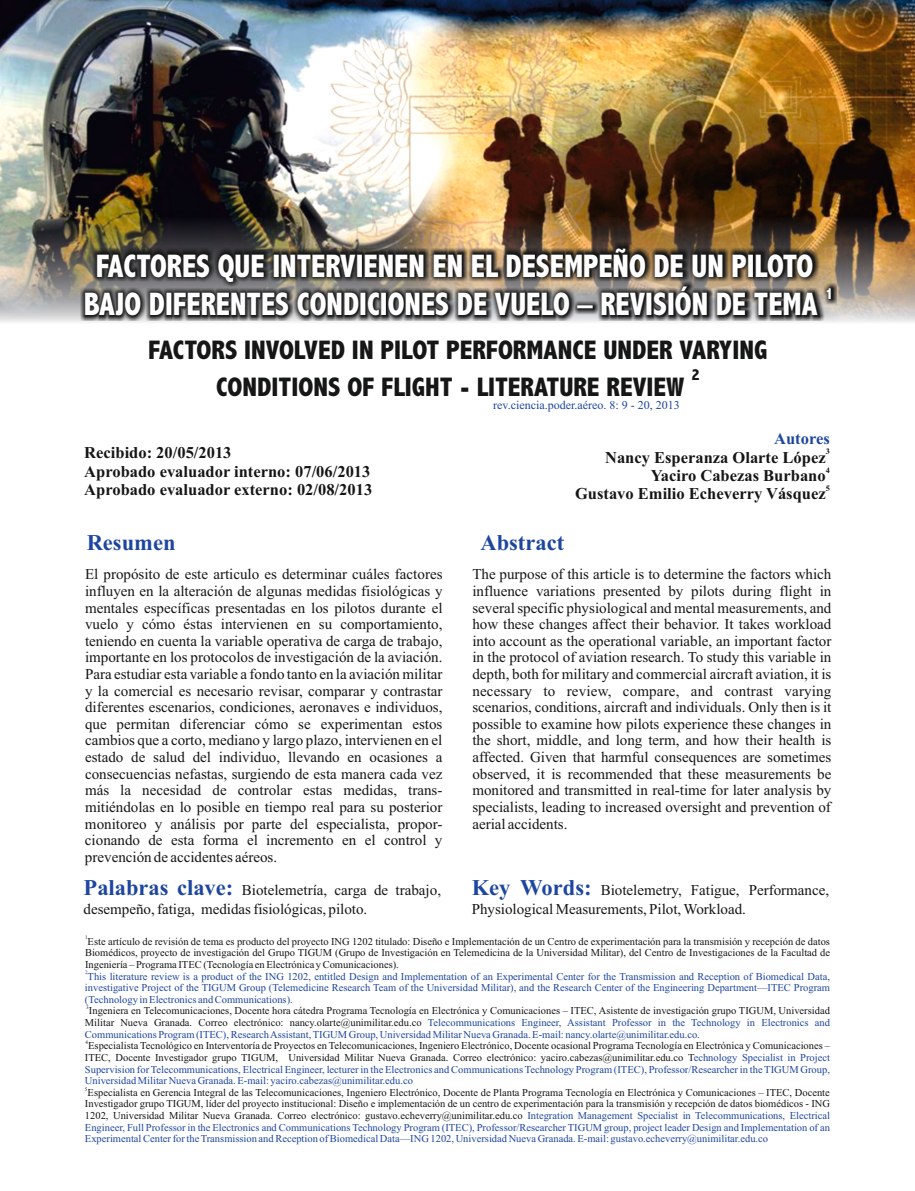
<style>
.page{position:relative;width:915px;height:1191px;background:#fff}
.page>*{position:absolute;margin:0;border:0;box-sizing:border-box;transform-origin:0 0}
.t1{font:800 condensed 32.7px "Abadi";color:#fff;scale:.93 1}
.t2{font:800 condensed 27px "Abadi";color:#151616}
.t3{font:700 22.5px "Times New Roman";color:#1e46a1}
.t4{font:700 16.5px/18.3px "Times New Roman";color:#151616}
.t5{font:700 16.5px "Times New Roman";color:#1e46a1}
.t6{font:800 condensed 16.35px "Abadi";color:#fff;scale:.93 1}
.t7{font:800 condensed 16.35px "Abadi";color:#151616}
.t8{font:15px/16.6px "Times New Roman";color:#151616;text-align:justify}
.t9{font:12px "Times New Roman";color:#1e46a1}
.t10{font:10.5px/11.7px "Times New Roman";color:#151616;text-align:justify}
.t11{font:10.5px/11.7px "Times New Roman";color:#1e46a1;text-align:justify}
.t12{font:700 8.25px "Times New Roman";color:#151616}
.t13{font:5.25px "Times New Roman";color:#151616}
.t14{font:5.25px "Times New Roman";color:#1e46a1}
.s1{font-weight:700;font-size:22.5px;color:#1e46a1}
.s2{color:#1e46a1}
</style>
<div class="page">
<img style="left:0;top:0;width:914px;height:322px">
<div style="left:80px;top:243px;width:755px;height:78px;background:#151616;opacity:.98"></div>
<h1 class="t1" style="left:96px;top:254px;width:772px">FACTORES QUE INTERVIENEN EN EL DESEMPEÑO DE UN PILOTO</h1>
<h1 class="t1" style="left:84px;top:293px;width:790px">BAJO DIFERENTES CONDICIONES DE VUELO – REVISIÓN DE TEMA</h1>
<h2 class="t2" style="left:148px;top:340px;width:620px">FACTORS INVOLVED IN PILOT PERFORMANCE UNDER VARYING</h2>
<h3 class="t7" style="left:691px;top:368px;width:10px">2</h3>
<h2 class="t2" style="left:216px;top:377px;width:469px">CONDITIONS OF FLIGHT - LITERATURE REVIEW</h2>
<p class="t9" style="left:493px;top:401px;width:188px">rev.ciencia.poder.aéreo. 8: 9 - 20, 2013</p>
<h3 class="t6" style="left:825px;top:288px;width:10px">1</h3>
<h3 class="t4" style="left:84px;top:445px;width:289px">Recibido: 20/05/2013<br>Aprobado evaluador interno: 07/06/2013<br>Aprobado evaluador externo: 02/08/2013</h3>
<h3 class="t3" style="left:87px;top:534px;width:90px">Resumen</h3>
<p class="t8" style="left:85px;top:567px;width:359px">El propósito de este articulo es determinar cuáles factores influyen en la alteración de algunas medidas fisiológicas y mentales específicas presentadas en los pilotos durante el vuelo y cómo éstas intervienen en su comportamiento, teniendo en cuenta la variable operativa de carga de trabajo, importante en los protocolos de investigación de la aviación.<br>Para estudiar esta variable a fondo tanto en la aviación militar y la comercial es necesario revisar, comparar y contrastar diferentes escenarios, condiciones, aeronaves e individuos, que permitan diferenciar cómo se experimentan estos cambios que a corto, mediano y largo plazo, intervienen en el estado de salud del individuo, llevando en ocasiones a consecuencias nefastas, surgiendo de esta manera cada vez más la necesidad de controlar estas medidas, trans&shy;mitiéndolas en lo posible en tiempo real para su posterior monitoreo y análisis por parte del especialista, propor&shy;cionando de esta forma el incremento en el control y prevención de accidentes aéreos.</p>
<h3 class="t5" style="left:773px;top:433px;width:57px">Autores</h3>
<p class="t12" style="left:825px;top:449px;width:6px">3</p>
<h3 class="t4" style="left:605px;top:450px;width:222px">Nancy Esperanza Olarte López</h3>
<p class="t12" style="left:825px;top:467px;width:6px">4</p>
<h3 class="t4" style="left:650px;top:468px;width:176px">Yaciro Cabezas Burbano</h3>
<p class="t12" style="left:825px;top:485px;width:6px">5</p>
<h3 class="t4" style="left:575px;top:486px;width:252px">Gustavo Emilio Echeverry Vásquez</h3>
<h3 class="t3" style="left:480px;top:534px;width:85px">Abstract</h3>
<p class="t8" style="left:472px;top:567px;width:360px">The purpose of this article is to determine the factors which influence variations presented by pilots during flight in several specific physiological and mental measurements, and how these changes affect their behavior. It takes workload into account as the operational variable, an important factor in the protocol of aviation research. To study this variable in depth, both for military and commercial aircraft aviation, it is necessary to review, compare, and contrast varying scenarios, conditions, aircraft and individuals. Only then is it possible to examine how pilots experience these changes in the short, middle, and long term, and how their health is affected. Given that harmful consequences are sometimes observed, it is recommended that these measurements be monitored and transmitted in real-time for later analysis by specialists, leading to increased oversight and prevention of aerial accidents.</p>
<h3 class="t8" style="left:84px;top:882px;width:359px;line-height:18.3px"><span class="s1">Palabras clave:</span> Biotelemetría, carga de trabajo, desempeño, fatiga, medidas fisiológicas, piloto.</h3>
<h3 class="t8" style="left:471px;top:882px;width:359px;line-height:18.3px"><span class="s1">Key Words:</span> Biotelemetry, Fatigue, Performance,<br>Physiological Measurements, Pilot, Workload.</h3>
<p class="t13" style="left:85px;top:935px;width:4px">1</p>
<p class="t10" style="left:85px;top:936px;width:746px">Este artículo de revisión de tema es producto del proyecto ING 1202 titulado: Diseño e Implementación de un Centro de experimentación para la transmisión y recepción de datos Biomédicos, proyecto de investigación del Grupo TIGUM (Grupo de Investigación en Telemedicina de la Universidad Militar), del Centro de Investigaciones de la Facultad de Ingeniería – Programa ITEC (Tecnología en Electrónica y Comunicaciones).</p>
<p class="t14" style="left:85px;top:970px;width:4px">2</p>
<p class="t11" style="left:85px;top:971px;width:746px">This literature review is a product of the ING 1202, entitled Design and Implementation of an Experimental Center for the Transmission and Reception of Biomedical Data, investigative Project of the TIGUM Group (Telemedicine Research Team of the Universidad Militar), and the Research Center of the Engineering Department—ITEC Program (Technology in Electronics and Communications).</p>
<p class="t13" style="left:86px;top:1005px;width:4px">3</p>
<p class="t10" style="left:85px;top:1006px;width:746px;text-indent:4px">Ingeniera en Telecomunicaciones, Docente hora cátedra Programa Tecnología en Electrónica y Comunicaciones – ITEC, Asistente de investigación grupo TIGUM, Universidad Militar Nueva Granada. Correo electrónico: nancy.olarte@unimilitar.edu.co <span class="s2">Telecommunications Engineer, Assistant Professor in the Technology in Electronics and Communications Program (ITEC), Research Assistant, TIGUM Group, Universidad Militar Nueva Granada. E-mail: nancy.olarte@unimilitar.edu.co.</span></p>
<p class="t13" style="left:86px;top:1040px;width:4px">4</p>
<p class="t10" style="left:85px;top:1041px;width:746px;text-indent:3px">Especialista Tecnológico en Interventoría de Proyectos en Telecomunicaciones, Ingeniero Electrónico, Docente ocasional Programa Tecnología en Electrónica y Comunicaciones – ITEC, Docente Investigador grupo TIGUM, Universidad Militar Nueva Granada. Correo electrónico: yaciro.cabezas@unimilitar.edu.co T<span class="s2">echnology Specialist in Project Supervision for Telecommunications, Electrical Engineer, lecturer in the Electronics and Communications Technology Program (ITEC), Professor/Researcher in the TIGUM Group, Universidad Militar Nueva Granada. E-mail: yaciro.cabezas@unimilitar.edu.co</span></p>
<p class="t13" style="left:85px;top:1087px;width:4px">5</p>
<p class="t10" style="left:85px;top:1087px;width:746px">Especialista en Gerencia Integral de las Telecomunicaciones, Ingeniero Electrónico, Docente de Planta Programa Tecnología en Electrónica y Comunicaciones – ITEC, Docente Investigador grupo TIGUM, líder del proyecto institucional: Diseño e implementación de un centro de experimentación para la transmisión y recepción de datos biomédicos - ING 1202, Universidad Militar Nueva Granada. Correo electrónico: gustavo.echeverry@unimilitar.edu.co <span class="s2">Integration Management Specialist in Telecommunications, Electrical Engineer, Full Professor in the Electronics and Communications Technology Program (ITEC), Professor/Researcher TIGUM group, project leader Design and Implementation of an Experimental Center for the Transmission and Reception of Biomedical Data—ING 1202, Universidad Nueva Granada. E-mail: gustavo.echeverry@unimilitar.edu.co</span></p>
</div>
